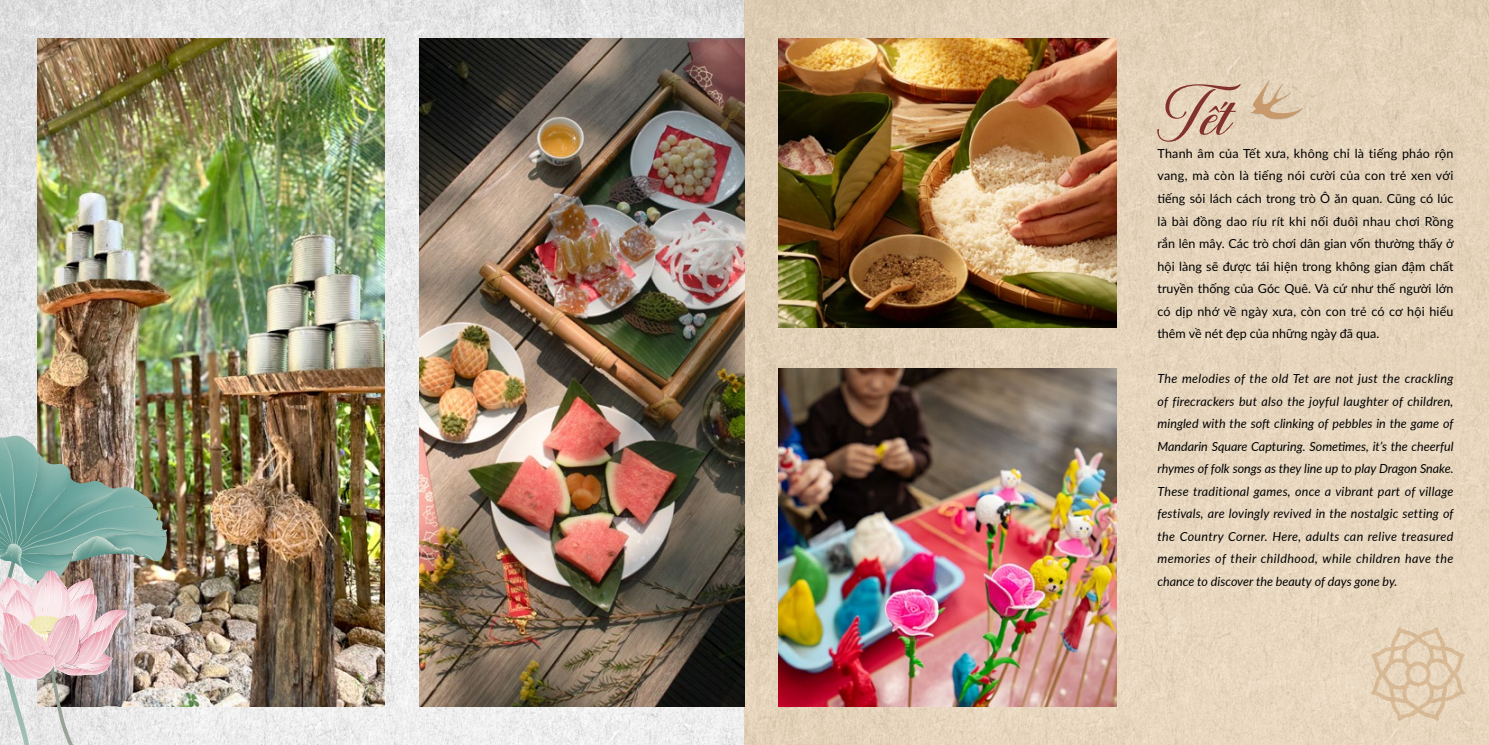
<style>
.page{position:relative;width:1489px;height:745px;background:#fff}
.page>*{position:absolute;margin:0;border:0;box-sizing:border-box;transform-origin:0 0}
.t1{font:65px "SVN Peristiwa Regular";color:#83312d}
.t2{font:italic 12.5px/22.5px "Lato";color:#000;text-align:justify}
.t3{font:12.5px/22.5px "Lato";color:#000;text-align:justify}
</style>
<div class="page">
<img style="left:0;top:0;width:744px;height:744px">
<div style="left:744px;top:0;width:744px;height:744px;background:linear-gradient(to bottom,#e1d0b7,#e9d7c0)"></div>
<img style="left:37px;top:38px;width:347px;height:668px">
<img style="left:419px;top:38px;width:325px;height:668px">
<img style="left:778px;top:38px;width:338px;height:289px">
<img style="left:778px;top:368px;width:338px;height:338px">
<svg style="left:1370px;top:626px;width:94px;height:94px;background:#e3cdb2"></svg>
<img style="left:0;top:435px;width:167px;height:309px">
<img style="left:23px;top:655px;width:30px;height:14px">
<img style="left:10px;top:659px;width:36px;height:19px">
<img style="left:36px;top:654px;width:19px;height:12px">
<img style="left:17px;top:658px;width:34px;height:15px">
<svg style="left:1249px;top:80px;width:54px;height:39px;background:#dbc3a6"></svg>
<h1 class="t1" style="left:1153px;top:72px;width:88px">Tế t</h1>
<p class="t3" style="left:1157px;top:141px;width:298px">Thanh âm của Tết xưa, không chỉ là tiếng pháo rộn vang, mà còn là tiếng nói cười của con trẻ xen với tiếng sỏi lách cách trong trò Ô ăn quan. Cũng có lúc là bài đồng dao ríu rít khi nối đuôi nhau chơi Rồng rắn lên mây. Các trò chơi dân gian vốn thường thấy ở hội làng sẽ được tái hiện trong không gian đậm chất truyền thống của Góc Quê. Và cứ như thế người lớn có dịp nhớ về ngày xưa, còn con trẻ có cơ hội hiểu thêm về nét đẹp của những ngày đã qua.</p>
<p class="t2" style="left:1157px;top:366px;width:297px">The melodies of the old Tet are not just the crackling of firecrackers but also the joyful laughter of children, mingled with the soft clinking of pebbles in the game of Mandarin Square Capturing. Sometimes s’i t, the cheerful rhymes of folk songs as they line up to play Dragon Snake.<br>These traditional games, once a vibrant part of village festivals, are lovingly revived in the nostalgic setting of the Country Corner. Here, adults can relive treasured memories of their childhood, while children have the chance to discover the beauty of days gone by.</p>
</div>
